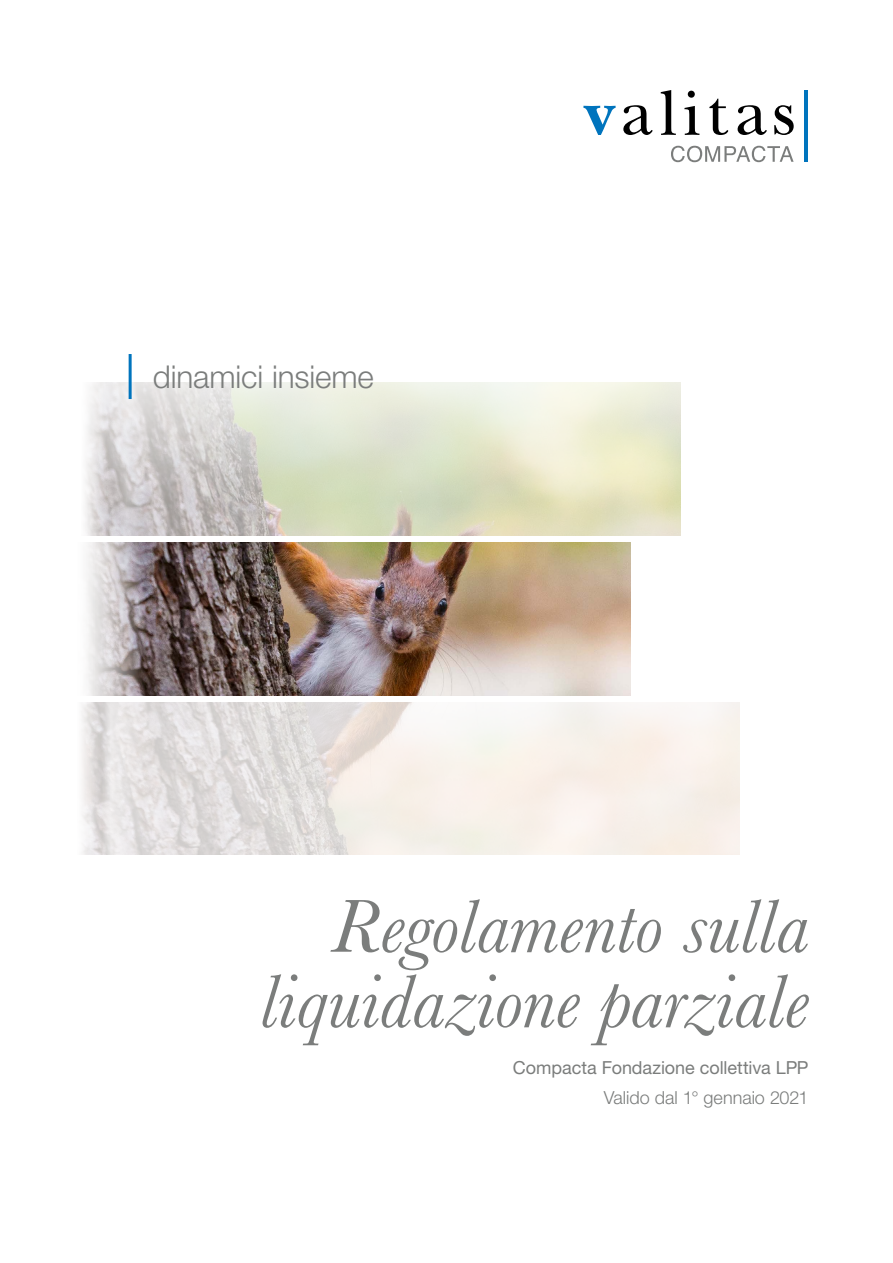
<style>
.page{position:relative;width:893px;height:1263px;background:#fff}
.page>*{position:absolute;margin:0;border:0;box-sizing:border-box;transform-origin:0 0}
.t1{font:italic 78px/75px "Baskerville";color:#7b7d7c;text-align:right}
.t2{font:300 31.5px "Helvetica Neue LT Std";letter-spacing:-.005em;color:#7b7d7c}
.t3{font:18px "Helvetica Neue LT Std";letter-spacing:-.005em;color:#7b7d7c}
.t4{font:300 18px "Helvetica Neue LT Std";color:#7b7d7c}
</style>
<div class="page">
<hr style="left:805px;top:90px;width:3px;height:72px;background:#0074bd">
<svg style="left:583px;top:106px;width:33px;height:29px"></svg>
<svg style="left:623px;top:105px;width:30px;height:30px"></svg>
<svg style="left:661px;top:90px;width:15px;height:45px"></svg>
<svg style="left:684px;top:91px;width:15px;height:44px"></svg>
<svg style="left:709px;top:99px;width:19px;height:36px"></svg>
<svg style="left:738px;top:105px;width:29px;height:30px"></svg>
<svg style="left:774px;top:105px;width:20px;height:30px"></svg>
<svg style="left:671px;top:146px;width:123px;height:16px"></svg>
<svg style="left:85px;top:381px;width:596px;height:155px;background:#dedfcd"></svg>
<img style="left:87px;top:542px;width:544px;height:154px">
<svg style="left:81px;top:702px;width:659px;height:153px;background:#eee9e5"></svg>
<hr style="left:129px;top:354px;width:3px;height:45px;background:#0074bd">
<p class="t2" style="left:153px;top:357px;width:223px">dinamici insieme</p>
<p class="t1" style="left:259px;top:889px;width:551px">Regolamento sulla liquidazione parziale</p>
<p class="t3" style="left:513px;top:1056px;width:297px">Compacta Fondazione collettiva LPP</p>
<p class="t4" style="left:604px;top:1086px;width:206px">Valido dal 1° gennaio 2021</p>
</div>
